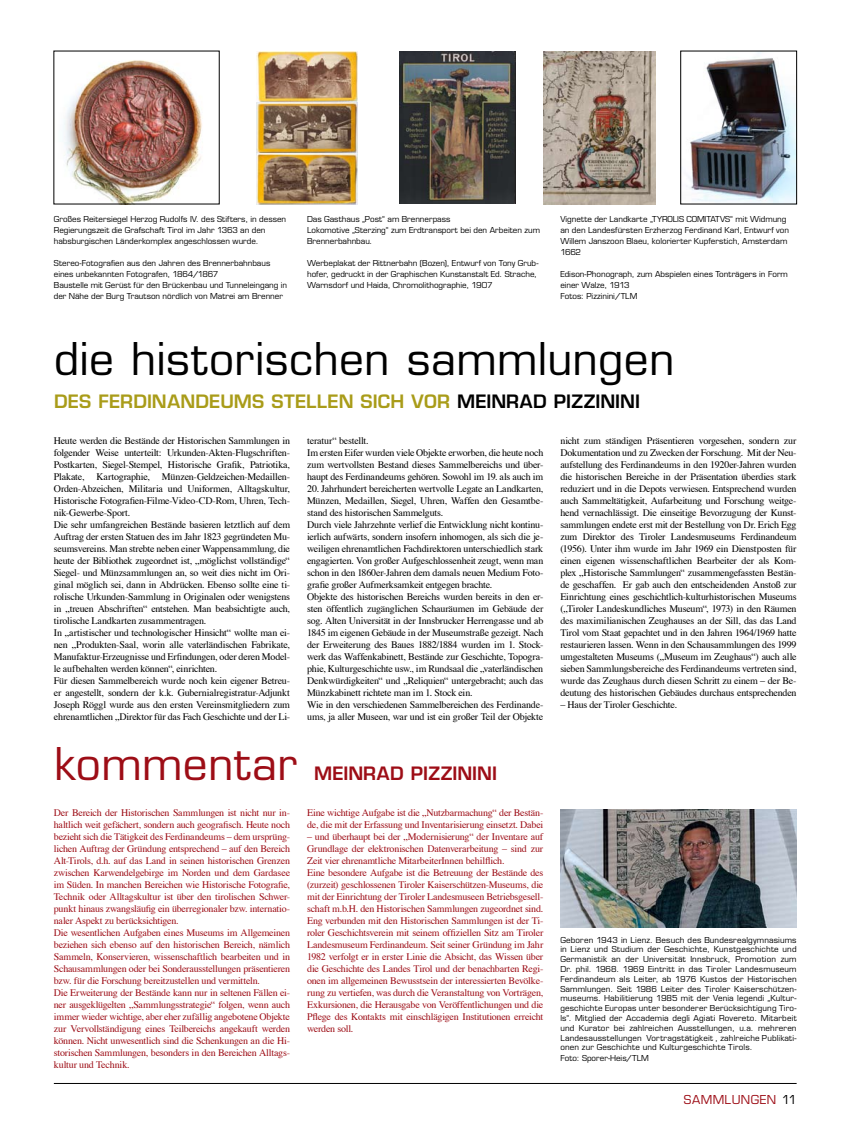
<style>
.page{position:relative;width:842px;height:1134px;background:#fff}
.page>*{position:absolute;margin:0;border:0;box-sizing:border-box;transform-origin:0 0}
.t1{font:44px "Eurostile";letter-spacing:.005em;color:#000}
.t2{font:44px "Eurostile";letter-spacing:.01em;color:#9d0d16}
.t3{font:600 18px "Eurostile";letter-spacing:.01em;color:#a99c19}
.t4{font:600 18px "Eurostile";letter-spacing:.005em;color:#9d0d16}
.t5{font:12px "Eurostile";letter-spacing:.035em;color:#9d0d16}
.t6{font:10px/12px "Times";letter-spacing:-.02em;color:#000}
.t7{font:10px/12px "Times";letter-spacing:-.02em;color:#9d0d16}
.t8{font:8px/11px "Eurostile";color:#000}
.s1{color:#000}
</style>
<div class="page">
<hr style="left:54px;top:1083px;width:743px;height:1px;background:#000">
<img style="left:64px;top:60px;width:138px;height:142px">
<img style="left:543px;top:51px;width:112px;height:153px">
<img style="left:400px;top:51px;width:115px;height:153px">
<img style="left:560px;top:809px;width:237px;height:118px">
<img style="left:257px;top:51px;width:100px;height:153px">
<img style="left:686px;top:53px;width:109px;height:149px">
<div style="left:680px;top:51px;width:117px;height:153px;border:1px solid #000"></div>
<p class="t8" style="left:54px;top:214px;width:234px">Großes Reitersiegel Herzog Rudolfs IV. des Stifters, in dessen<br>Regierungszeit die Grafschaft Tirol im Jahr 1363 an den habsburgischen Länderkomplex angeschlossen wurde.</p>
<p class="t8" style="left:54px;top:258px;width:235px">Stereo-Fotografien aus den Jahren des Brennerbahnbaus eines unbekannten Fotografen, 1864/1867<br>Baustelle mit Gerüst für den Brückenbau und Tunneleingang in der Nähe der Burg Trautson nördlich von Matrei am Brenner</p>
<p class="t8" style="left:307px;top:214px;width:234px">Das Gasthaus „Post“ am Brennerpass<br>Lokomotive „Sterzing“ zum Erdtransport bei den Arbeiten zum<br>Brennerbahnbau.</p>
<p class="t8" style="left:307px;top:258px;width:233px">Werbeplakat der Rittnerbahn (Bozen), Entwurf von Tony Grub&shy;hofer, gedruckt in der Graphischen Kunstanstalt Ed. Strache,<br>Warnsdorf und Haida, Chromolithographie, 1907</p>
<p class="t8" style="left:560px;top:214px;width:113px">Vignette der Landkarte „TYROLIS</p>
<p class="t8" style="left:686px;top:214px;width:6px">COMIT</p>
<p class="t8" style="left:560px;top:214px;width:230px;text-indent:150px">ATVS“ mit Widmung an den Landesfürsten Erzherzog Ferdinand Karl, Entwurf von Willem Janszoon Blaeu, kolorierter Kupferstich, Amsterdam 1662</p>
<p class="t8" style="left:560px;top:269px;width:229px">Edison-Phonograph, zum Abspielen eines Tonträgers in Form einer Walze, 1913<br>Fotos: Pizzinini/TLM</p>
<h1 class="t1" style="left:54px;top:332px;width:622px">die historischen sammlungen</h1>
<h2 class="t3" style="left:54px;top:390px;width:587px">DES FERDINANDEUMS STELLEN SICH VOR <span class="s1">MEINRAD PIZZININI</span></h2>
<p class="t6" style="left:54px;top:434px;width:238px">Heute werden die Bestände der Historischen Sammlungen in folgender Weise unterteilt: Urkunden-Akten-Flugschriften-Postkarten, Siegel-Stempel, Historische Grafik, Patriotika, Plakate, Kartographie, Münzen-Geldzeichen-Medaillen-Orden-Abzeichen, Militaria und Uniformen, Alltagskultur, Historische Fotografien-Filme-Video-CD-Rom, Uhren, Tech&shy;nik-Gewerbe-Sport.<br>Die sehr umfangreichen Bestände basieren letztlich auf dem Auftrag der ersten Statuen des im Jahr 1823 gegründeten Mu&shy;seumsvereins. Man strebte neben einer Wappensammlung, die heute der Bibliothek zugeordnet ist, „möglichst vollständige“ Siegel- und Münzsammlungen an, so weit dies nicht im Ori&shy;ginal möglich sei, dann in Abdrücken. Ebenso sollte eine ti&shy;rolische Urkunden-Sammlung in Originalen oder wenigstens in „treuen Abschriften“ entstehen. Man beabsichtigte auch, tirolische Landkarten zusammentragen.<br>In „artistischer und technologischer Hinsicht“ wollte man ei&shy;nen „Produkten-Saal, worin alle vaterländischen Fabrikate, Manufaktur-Erzeugnisse und Erfindungen, oder deren Model&shy;le aufbehalten werden können“, einrichten.<br>Für diesen Sammelbereich wurde noch kein eigener Betreu&shy;er angestellt, sondern der k.k. Gubernialregistratur-Adjunkt Joseph Röggl wurde aus den ersten Vereinsmitgliedern zum ehrenamtlichen „Direktor für das Fach Geschichte und der Li-</p>
<p class="t6" style="left:307px;top:434px;width:238px">teratur“ bestellt.<br>Im ersten Eifer wurden viele Objekte erworben, die heute noch zum wertvollsten Bestand dieses Sammelbereichs und über&shy;haupt des Ferdinandeums gehören. Sowohl im 19. als auch im</p>
<p class="t6" style="left:560px;top:434px;width:238px;text-align:justify">nicht zum ständigen Präsentieren vorgesehen, sondern zur Dokumentation und zu Zwecken der Forschung. Mit der Neu&shy;aufstellung des Ferdinandeums in den 1920er-Jahren wurden die historischen Bereiche in der Präsentation überdies stark reduziert und in die Depots verwiesen. Entsprechend wurden auch Sammeltätigkeit, Aufarbeitung und Forschung weitge&shy;hend vernachlässigt. Die einseitige Bevorzugung der Kunst&shy;sammlungen endete erst mit der Bestellung von Dr. Erich Egg zum Direktor des Tiroler Landesmuseums Ferdinandeum (1956). Unter ihm wurde im Jahr 1969 ein Dienstposten für einen eigenen wissenschaftlichen Bearbeiter der als Kom&shy;plex „Historische Sammlungen“ zusammengefassten Bestän&shy;de geschaffen. Er gab auch den entscheidenden Anstoß zur Einrichtung eines geschichtlich-kulturhistorischen Museums („Tiroler Landeskundliches Museum“, 1973) in den Räumen des maximilianischen Zeughauses an der Sill, das das Land Tirol vom Staat gepachtet und in den Jahren 1964/1969 hatte restaurieren lassen. Wenn in den Schausammlungen des 1999 umgestalteten Museums („Museum im Zeughaus“) auch alle sieben Sammlungsbereiche des Ferdinandeums vertreten sind, wurde das Zeughaus durch diesen Schritt zu einem – der Be&shy;deutung des historischen Gebäudes durchaus entsprechenden</p>
<p class="t6" style="left:560px;top:698px;width:118px">– Haus der Tiroler Geschichte.</p>
<p class="t6" style="left:307px;top:482px;width:238px">20. Jahrhundert bereicherten wertvolle Legate an Landkarten, Münzen, Medaillen, Siegel, Uhren, Waffen den Gesamtbe&shy;stand des historischen Sammelguts.<br>Durch viele Jahrzehnte verlief die Entwicklung nicht kontinu&shy;ierlich aufwärts, sondern insofern inhomogen, als sich die je&shy;weiligen ehrenamtlichen Fachdirektoren unterschiedlich stark engagierten. Von großer Aufgeschlossenheit zeugt, wenn man schon in den 1860er-Jahren dem damals neuen Medium Foto&shy;grafie großer Aufmerksamkeit entgegen brachte.<br>Objekte des historischen Bereichs wurden bereits in den er&shy;sten öffentlich zugänglichen Schauräumen im Gebäude der sog. Alten Universität in der Innsbrucker Herrengasse und ab 1845 im eigenen Gebäude in der Museumstraße gezeigt. Nach der Erweiterung des Baues 1882/1884 wurden im 1. Stock&shy;werk das Waffenkabinett, Bestände zur Geschichte, Topogra&shy;phie, Kulturgeschichte usw., im Rundsaal die „vaterländischen Denkwürdigkeiten“ und „Reliquien“ untergebracht; auch das Münzkabinett richtete man im 1. Stock ein.<br>Wie in den verschiedenen Sammelbereichen des Ferdinande&shy;ums, ja aller Museen, war und ist ein großer Teil der Objekte</p>
<h1 class="t2" style="left:54px;top:738px;width:245px">kommentar</h1>
<h2 class="t4" style="left:314px;top:762px;width:184px">MEINRAD PIZZININI</h2>
<p class="t7" style="left:54px;top:806px;width:238px">Der Bereich der Historischen Sammlungen ist nicht nur in&shy;haltlich weit gefächert, sondern auch geografisch. Heute noch bezieht sich die Tätigkeit des Ferdinandeums – dem ursprüng&shy;lichen Auftrag der Gründung entsprechend – auf den Bereich Alt-Tirols, d.h. auf das Land in seinen historischen Grenzen zwischen Karwendelgebirge im Norden und dem Gardasee im Süden. In manchen Bereichen wie Historische Fotografie, Technik oder Alltagskultur ist über den tirolischen Schwer&shy;punkt hinaus zwangsläufig ein überregionaler bzw. internatio&shy;naler Aspekt zu berücksichtigen.<br>Die wesentlichen Aufgaben eines Museums im Allgemeinen beziehen sich ebenso auf den historischen Bereich, nämlich Sammeln, Konservieren, wissenschaftlich bearbeiten und in Schausammlungen oder bei Sonderausstellungen präsentieren bzw. für die Forschung bereitzustellen und vermitteln.<br>Die Erweiterung der Bestände kann nur in seltenen Fällen ei&shy;ner ausgeklügelten „Sammlungsstrategie“ folgen, wenn auch immer wieder wichtige, aber eher zufällig angebotene Objekte zur Vervollständigung eines Teilbereichs angekauft werden können. Nicht unwesentlich sind die Schenkungen an die Hi&shy;storischen Sammlungen, besonders in den Bereichen Alltags&shy;kultur und Technik.</p>
<p class="t7" style="left:307px;top:806px;width:238px">Eine wichtige Aufgabe ist die „Nutzbarmachung“ der Bestän&shy;de, die mit der Erfassung und Inventarisierung einsetzt. Dabei</p>
<p class="t7" style="left:307px;top:830px;width:238px">– und überhaupt bei der „Modernisierung“ der Inventare auf Grundlage der elektronischen Datenverarbeitung – sind zur Zeit vier ehrenamtliche MitarbeiterInnen behilflich.<br>Eine besondere Aufgabe ist die Betreuung der Bestände des (zurzeit) geschlossenen Tiroler Kaiserschützen-Museums, die mit der Einrichtung der Tiroler Landesmuseen Betriebsgesell&shy;schaft m.b.H. den Historischen Sammlungen zugeordnet sind.<br>Eng verbunden mit den Historischen Sammlungen ist der Ti&shy;roler Geschichtsverein mit seinem offiziellen Sitz am Tiroler Landesmuseum Ferdinandeum. Seit seiner Gründung im Jahr 1982 verfolgt er in erster Linie die Absicht, das Wissen über die Geschichte des Landes Tirol und der benachbarten Regi&shy;onen im allgemeinen Bewusstsein der interessierten Bevölke&shy;rung zu vertiefen, was durch die Veranstaltung von Vorträgen, Exkursionen, die Herausgabe von Veröffentlichungen und die Pflege des Kontakts mit einschlägigen Institutionen erreicht werden soll.</p>
<p class="t8" style="left:560px;top:935px;width:238px;line-height:9.8px;text-align:justify">Geboren 1943 in Lienz. Besuch des Bundesrealgymnasiums in Lienz und Studium der Geschichte, Kunstgeschichte und Germanistik an der Universität Innsbruck, Promotion zum Dr. phil. 1968. 1969 Eintritt in das Tiroler Landesmuseum Ferdinandeum als Leiter, ab 1976 Kustos der Historischen Sammlungen. Seit 1986 Leiter des Tiroler Kaiserschützen&shy;museums. Habilitierung 1985 mit der Venia legendi „Kultur&shy;geschichte Europas unter besonderer Berücksichtigung Tiro&shy;ls“. Mitglied der Accademia degli Agiati Rovereto. Mitarbeit und Kurator bei zahlreichen Ausstellungen, u.a. mehreren Landesausstellungen Vortragstätigkeit , zahlreiche Publikati&shy;onen zur Geschichte und Kulturgeschichte Tirols.</p>
<p class="t8" style="left:560px;top:1053px;width:79px">Foto: Sporer-Heis/TLM</p>
<p class="t5" style="left:684px;top:1092px;width:114px">sammlungen <span class="s1">11</span></p>
</div>
